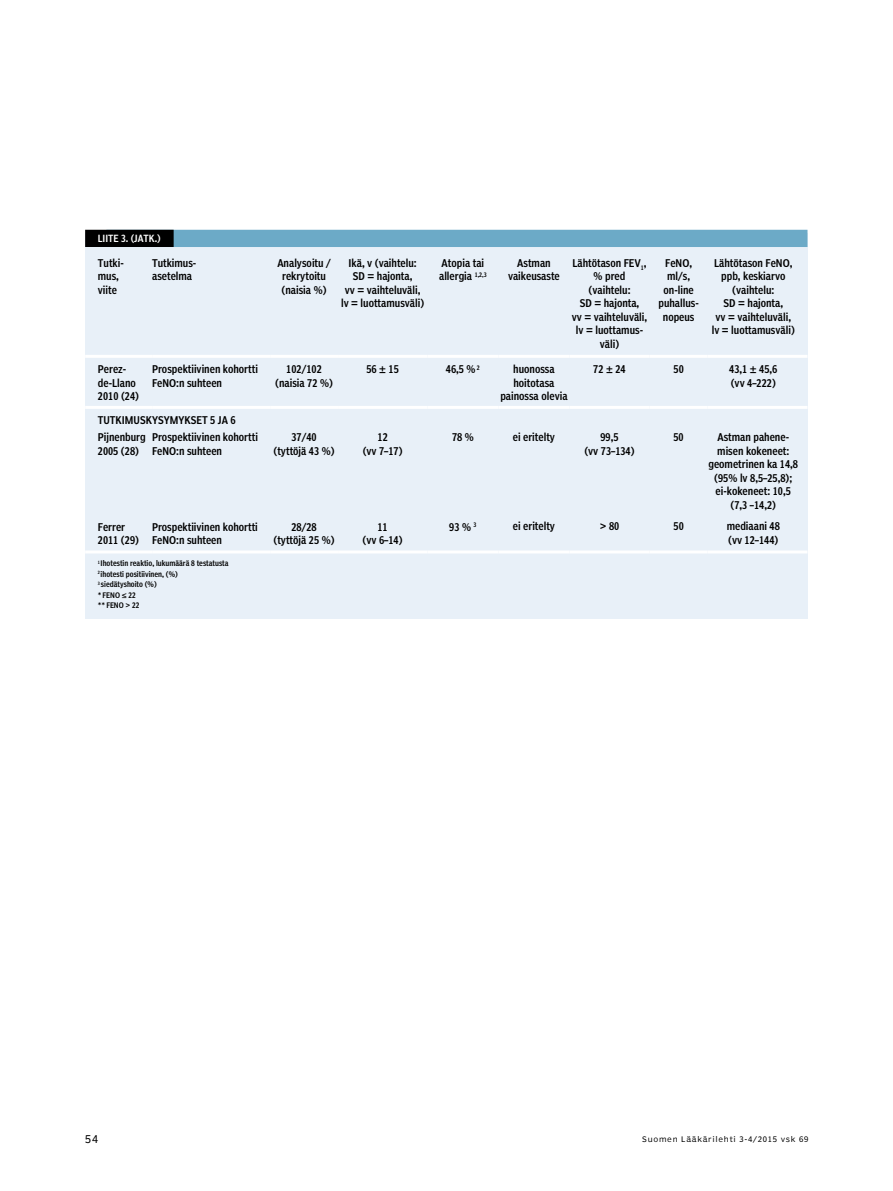
<style>
.page{position:relative;width:893px;height:1191px;background:#fff}
.page>*{position:absolute;margin:0;border:0;box-sizing:border-box;transform-origin:0 0}
.t1{font:10.5px/13.5px "Poynter Agate Two Comp";color:#000;text-align:center}
.t2{font:10.5px "Poynter Agate Zero";color:#000}
.t3{font:9.75px "Poynter Agate Two Comp";color:#fff}
.t4{font:7.5px/10.5px "Poynter Agate Two Comp";color:#000}
.t5{font:7.5px "Poynter Agate Zero";letter-spacing:.1em;color:#000}
</style>
<div class="page">
<div style="left:85px;top:233px;width:723px;height:385px;background:#e8f0f8"></div>
<hr style="left:85px;top:355px;width:67px;height:3px;background:#fff">
<hr style="left:152px;top:355px;width:118px;height:3px;background:#fff">
<hr style="left:270px;top:355px;width:68px;height:3px;background:#fff">
<hr style="left:338px;top:355px;width:89px;height:3px;background:#fff">
<hr style="left:427px;top:355px;width:72px;height:3px;background:#fff">
<hr style="left:499px;top:355px;width:70px;height:3px;background:#fff">
<hr style="left:569px;top:355px;width:81px;height:3px;background:#fff">
<hr style="left:650px;top:355px;width:58px;height:3px;background:#fff">
<hr style="left:708px;top:355px;width:99px;height:3px;background:#fff">
<hr style="left:85px;top:406px;width:67px;height:3px;background:#fff">
<hr style="left:152px;top:406px;width:118px;height:3px;background:#fff">
<hr style="left:270px;top:406px;width:68px;height:3px;background:#fff">
<hr style="left:338px;top:406px;width:89px;height:3px;background:#fff">
<hr style="left:427px;top:406px;width:72px;height:3px;background:#fff">
<hr style="left:499px;top:406px;width:70px;height:3px;background:#fff">
<hr style="left:569px;top:406px;width:81px;height:3px;background:#fff">
<hr style="left:650px;top:406px;width:58px;height:3px;background:#fff">
<hr style="left:708px;top:406px;width:99px;height:3px;background:#fff">
<hr style="left:85px;top:550px;width:67px;height:3px;background:#fff">
<hr style="left:152px;top:550px;width:118px;height:3px;background:#fff">
<hr style="left:270px;top:550px;width:68px;height:3px;background:#fff">
<hr style="left:338px;top:550px;width:89px;height:3px;background:#fff">
<hr style="left:427px;top:550px;width:72px;height:3px;background:#fff">
<hr style="left:499px;top:550px;width:70px;height:3px;background:#fff">
<hr style="left:569px;top:550px;width:81px;height:3px;background:#fff">
<hr style="left:650px;top:550px;width:58px;height:3px;background:#fff">
<hr style="left:708px;top:550px;width:99px;height:3px;background:#fff">
<div style="left:106px;top:230px;width:701px;height:17px;background:#6caac7"></div>
<div style="left:85px;top:230px;width:89px;height:17px;background:#000"></div>
<p class="t3" style="left:98px;top:232px;width:10px">Liite</p>
<p class="t3" style="left:121px;top:232px;width:41px">3. (JATK.)</p>
<p class="t1" style="left:98px;top:256px;width:27px;text-align:left">Tutki&shy;mus, viite</p>
<p class="t1" style="left:152px;top:256px;width:46px;text-align:left">Tutkimus&shy;asetelma</p>
<p class="t1" style="left:277px;top:256px;width:55px">Analysoitu / rekrytoitu (naisia %)</p>
<p class="t1" style="left:341px;top:256px;width:85px">Ikä, v (vaihtelu:<br>SD = hajonta,<br>vv = vaihteluväli, lv = luottamusväli)</p>
<p class="t1" style="left:439px;top:256px;width:49px;text-align:left">Atopia tai allergia <sup>1,2,3</sup></p>
<p class="t1" style="left:508px;top:256px;width:53px">Astman vaikeusaste</p>
<p class="t1" style="left:572px;top:256px;width:77px">Lähtötason FEV<sub>1</sub>, % pred (vaihtelu:<br>SD = hajonta,<br>vv = vaihteluväli, lv = luottamus&shy;väli)</p>
<p class="t1" style="left:658px;top:256px;width:42px">FeNO, ml/s, on-line puhallus&shy;nopeus</p>
<p class="t1" style="left:712px;top:256px;width:85px">Lähtötason FeNO, ppb, keskiarvo (vaihtelu:<br>SD = hajonta,<br>vv = vaihteluväli, lv = luottamusväli)</p>
<p class="t1" style="left:98px;top:362px;width:43px;text-align:left">Perez&shy;de-Llano<br>2010 (24)</p>
<p class="t1" style="left:152px;top:362px;width:107px;text-align:left">Prospektiivinen kohortti<br>FeNO:n suhteen</p>
<p class="t1" style="left:275px;top:362px;width:59px">102/102 (naisia 72 %)</p>
<p class="t1" style="left:366px;top:362px;width:34px">56 ± 15</p>
<p class="t1" style="left:446px;top:362px;width:36px">46,5 % <sup>2</sup></p>
<p class="t1" style="left:500px;top:362px;width:69px">huonossa hoitotasa painossa olevia</p>
<p class="t1" style="left:593px;top:362px;width:34px">72 ± 24</p>
<p class="t1" style="left:673px;top:362px;width:12px">50</p>
<p class="t1" style="left:729px;top:362px;width:50px;text-align:left">43,1 ± 45,6 (vv 4–222)</p>
<p class="t1" style="left:98px;top:411px;width:139px;line-height:17px;text-align:left">TUTKIMUSKYSYMYKSET 5 JA 6<br>Pijnenburg</p>
<p class="t1" style="left:98px;top:444px;width:43px">2005 (28)</p>
<p class="t1" style="left:152px;top:430px;width:107px;text-align:left">Prospektiivinen kohortti<br>FeNO:n suhteen</p>
<p class="t1" style="left:273px;top:430px;width:63px">37/40<br>(tyttöjä 43 %)</p>
<p class="t1" style="left:363px;top:430px;width:42px">12<br>(vv 7–17)</p>
<p class="t1" style="left:452px;top:430px;width:23px">78 %</p>
<p class="t1" style="left:513px;top:430px;width:44px">ei eritelty</p>
<p class="t1" style="left:584px;top:430px;width:52px">99,5<br>(vv 73–134)</p>
<p class="t1" style="left:673px;top:430px;width:12px">50</p>
<p class="t1" style="left:708px;top:430px;width:91px">Astman pahene&shy;misen kokeneet: geometrinen ka 14,8 (95% lv 8,5–25,8); ei-kokeneet: 10,5 (7,3 –14,2)</p>
<p class="t1" style="left:98px;top:520px;width:43px;text-align:left">Ferrer<br>2011 (29)</p>
<p class="t1" style="left:152px;top:520px;width:107px;text-align:left">Prospektiivinen kohortti<br>FeNO:n suhteen</p>
<p class="t1" style="left:273px;top:520px;width:63px">28/28<br>(tyttöjä 25 %)</p>
<p class="t1" style="left:363px;top:520px;width:42px">11<br>(vv 6–14)</p>
<p class="t1" style="left:449px;top:520px;width:29px">93 % <sup>3</sup></p>
<p class="t1" style="left:513px;top:519px;width:44px">ei eritelty</p>
<p class="t1" style="left:600px;top:519px;width:21px">&gt; 80</p>
<p class="t1" style="left:673px;top:519px;width:12px">50</p>
<p class="t1" style="left:727px;top:519px;width:55px;text-align:left">mediaani 48 (vv 12–144)</p>
<p class="t4" style="left:98px;top:558px;width:132px"><sup>1</sup> Ihotestin reaktio, lukumäärä 8 testatusta<br><sup>2</sup> ihotesti positiivinen, (%)<br><sup>3</sup> siedätyshoito (%)<br>*FENO ≤ 22<br>**FENO &gt; 22</p>
<p class="t2" style="left:85px;top:1132px;width:15px">54</p>
<p class="t5" style="left:642px;top:1135px;width:168px">Suomen Lääkärilehti 3-4/2015 vsk 69</p>
</div>
